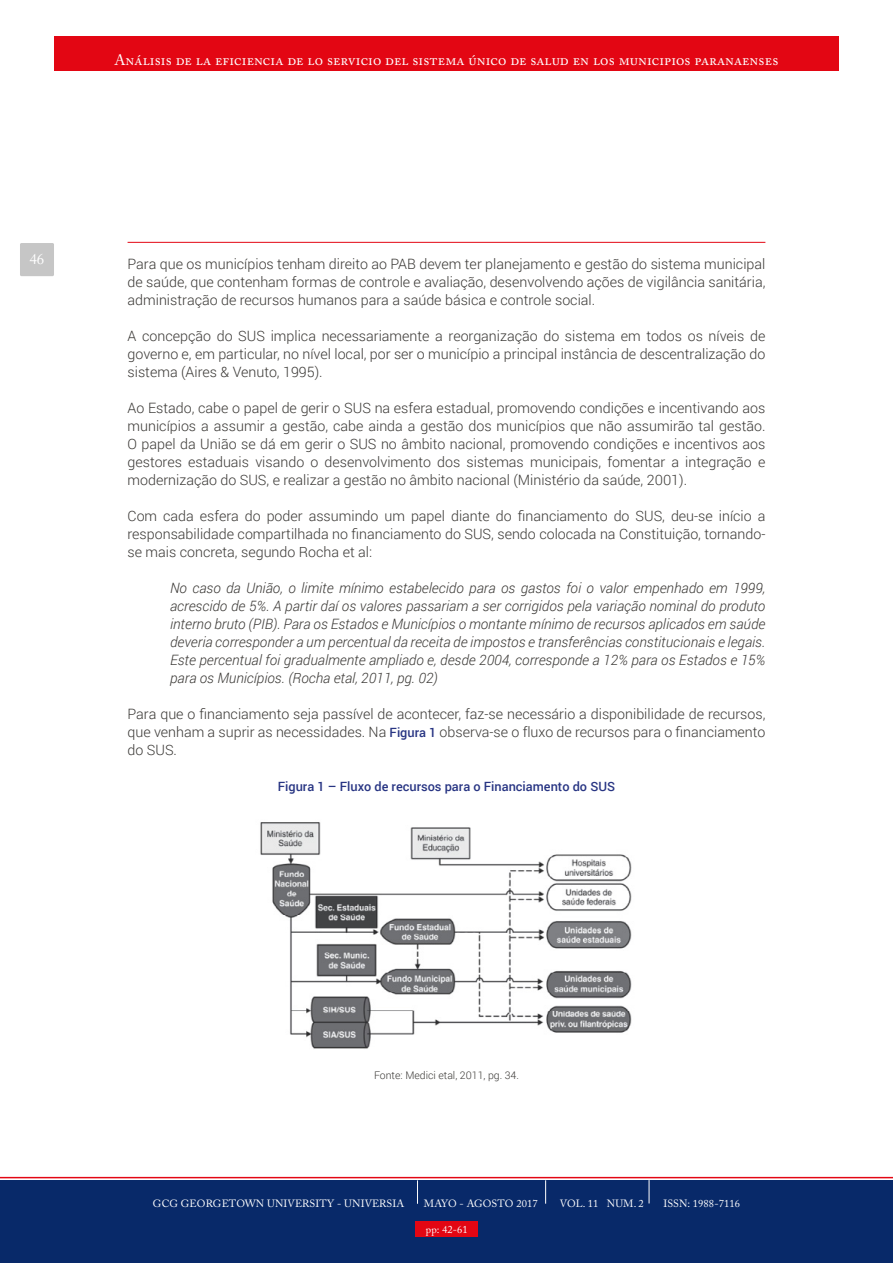
<style>
.page{position:relative;width:893px;height:1263px;background:#fff}
.page>*{position:absolute;margin:0;border:0;box-sizing:border-box;transform-origin:0 0}
.t1{font:15px "Adobe Caslon Pro";letter-spacing:.005em;color:#fff}
.t2{font:300 14.25px/18px "Roboto";color:#3a3835;text-align:justify}
.t3{font:italic 300 14.25px/18px "Roboto";color:#3a3835;text-align:justify}
.t4{font:500 12.75px "Roboto";color:#283583}
.t5{font:10.5px "Adobe Caslon Pro";letter-spacing:.01em;color:#fff}
.t6{font:300 10.5px "Roboto";color:#3a3835}
.s1{font-weight:500;font-size:12.75px;color:#283583}
</style>
<div class="page">
<div style="left:54px;top:37px;width:785px;height:34px;background:#e30613"></div>
<div style="left:0;top:1180px;width:893px;height:83px;background:#082969"></div>
<svg style="left:0;top:1177px;width:893px;height:27px"></svg>
<div style="left:20px;top:243px;width:34px;height:33px;background:#c6c6c6;border-radius:2px"></div>
<hr style="left:128px;top:242px;width:637px;height:1px;background:#e30613">
<img style="left:260px;top:822px;width:372px;height:227px">
<div style="left:415px;top:1221px;width:63px;height:16px;background:#e30613"></div>
<p class="t1" style="left:114px;top:51px;width:666px">Análisis de la eficiencia de lo servicio del sistema único de salud en los municipios paranaenses</p>
<p class="t1" style="left:29px;top:250px;width:16px">46</p>
<p class="t2" style="left:128px;top:254px;width:639px">Para que os municípios tenham direito ao PAB devem ter planejamento e gestão do sistema municipal de saúde, que contenham formas de controle e avaliação, desenvolvendo ações de vigilância sanitária, administração de recursos humanos para a saúde básica e controle social.</p>
<p class="t2" style="left:128px;top:326px;width:639px">A concepção do SUS implica necessariamente a reorganização do sistema em todos os níveis de governo e, em particular, no nível local, por ser o município a principal instância de descentralização do sistema (Aires &amp; Venuto, 1995).</p>
<p class="t2" style="left:128px;top:398px;width:639px">Ao Estado, cabe o papel de gerir o SUS na esfera estadual, promovendo condições e incentivando aos municípios a assumir a gestão, cabe ainda a gestão dos municípios que não assumirão tal gestão.<br>O papel da União se dá em gerir o SUS no âmbito nacional, promovendo condições e incentivos aos gestores estaduais visando o desenvolvimento dos sistemas municipais, fomentar a integração e modernização do SUS, e realizar a gestão no âmbito nacional (Ministério da saúde, 2001).</p>
<p class="t2" style="left:128px;top:506px;width:639px">Com cada esfera do poder assumindo um papel diante do financiamento do SUS, deu-se início a responsabilidade compartilhada no financiamento do SUS, sendo colocada na Constituição, tornando&shy;se mais concreta, segundo Rocha et al:</p>
<p class="t3" style="left:170px;top:578px;width:597px">No caso da União, o limite mínimo estabelecido para os gastos foi o valor empenhado em 1999, acrescido de 5%. A partir daí os valores passariam a ser corrigidos pela variação nominal do produto interno bruto (PIB). Para os Estados e Municípios o montante mínimo de recursos aplicados em saúde deveria corresponder a um percentual da receita de impostos e transferências constitucionais e legais.<br>Este percentual foi gradualmente ampliado e, desde 2004, corresponde a 12% para os Estados e 15% para os Municípios. (Rocha etal, 2011, pg. 02)</p>
<p class="t2" style="left:128px;top:704px;width:639px">Para que o financiamento seja passível de acontecer, faz-se necessário a disponibilidade de recursos, que venham a suprir as necessidades. Na <span class="s1">Figura 1</span> observa-se o fluxo de recursos para o financiamento do SUS.</p>
<p class="t4" style="left:278px;top:777px;width:339px">Figura 1 – Fluxo de recursos para o Financiamento do SUS</p>
<p class="t6" style="left:374px;top:1068px;width:146px">Fonte: Medici etal, 2011, pg. 34.</p>
<p class="t5" style="left:153px;top:1197px;width:253px">GCG GEORGETOWN UNIVERSITY - UNIVERSIA</p>
<p class="t5" style="left:424px;top:1197px;width:115px">MAYO - AGOSTO 2017</p>
<p class="t5" style="left:560px;top:1197px;width:85px">VOL. 11 NUM. 2</p>
<p class="t5" style="left:663px;top:1197px;width:78px">ISSN: 1988-7116</p>
<p class="t5" style="left:426px;top:1223px;width:43px">pp: 42-61</p>
</div>
